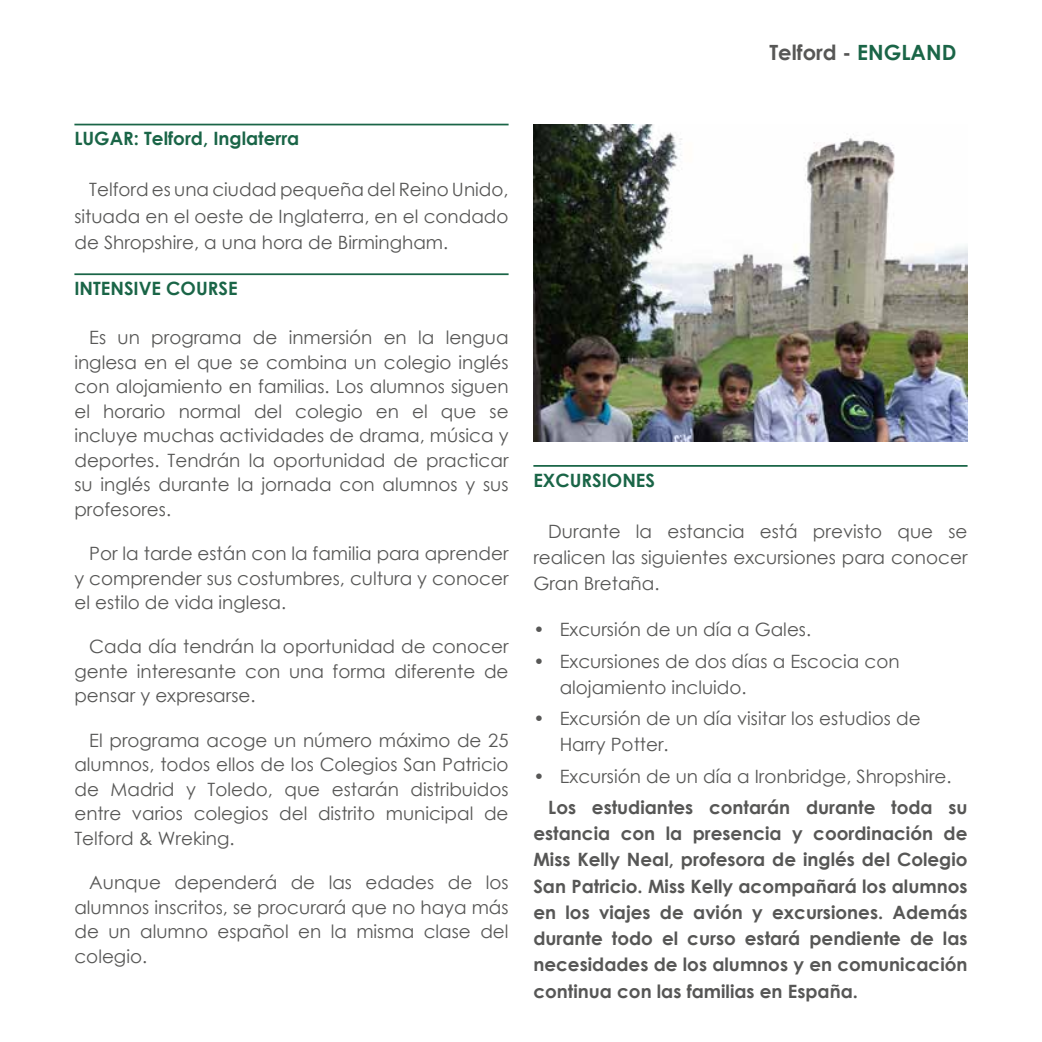
<style>
.page{position:relative;width:1042px;height:1042px;background:#fff}
.page>*{position:absolute;margin:0;border:0;box-sizing:border-box;transform-origin:0 0}
.t1{font:700 21px "Century Gothic";color:#575756}
.t2{font:18.38px/24.5px "Century Gothic";color:#575756;text-align:justify}
.t3{font:700 18.38px/26.2px "Century Gothic";color:#575756;text-align:justify}
.t4{font:700 18.38px "Century Gothic";color:#1a6547}
.s1{color:#1a6547}
</style>
<div class="page">
<hr style="left:74px;top:124px;width:434px;height:1px;background:#1a6547">
<hr style="left:74px;top:273px;width:434px;height:2px;background:#1a6547">
<hr style="left:533px;top:465px;width:434px;height:2px;background:#1a6547">
<img style="left:533px;top:124px;width:435px;height:317px">
<p class="t1" style="left:769px;top:37px;width:188px">Telford - <span class="s1">ENGLAND</span></p>
<p class="t4" style="left:74px;top:125px;width:226px">LUGAR: Telford, Inglaterra</p>
<p class="t2" style="left:74px;top:176px;width:436px;line-height:26.2px;text-indent:15px">Telford es una ciudad pequeña del Reino Unido, situada en el oeste de Inglaterra, en el condado de Shropshire, a una hora de Birmingham.</p>
<p class="t4" style="left:74px;top:274px;width:165px">INTENSIVE COURSE</p>
<p class="t2" style="left:74px;top:325px;width:436px;text-indent:15px">Es un programa de inmersión en la lengua inglesa en el que se combina un colegio inglés con alojamiento en familias. Los alumnos siguen el horario normal del colegio en el que se incluye muchas actividades de drama, música y deportes. Tendrán la oportunidad de practicar su inglés durante la jornada con alumnos y sus profesores.</p>
<p class="t2" style="left:74px;top:541px;width:436px;text-indent:15px">Por la tarde están con la familia para aprender y comprender sus costumbres, cultura y conocer el estilo de vida inglesa.</p>
<p class="t2" style="left:74px;top:634px;width:436px;text-indent:15px">Cada día tendrán la oportunidad de conocer gente interesante con una forma diferente de pensar y expresarse.</p>
<p class="t2" style="left:74px;top:727px;width:436px;text-indent:15px">El programa acoge un número máximo de 25 alumnos, todos ellos de los Colegios San Patricio de Madrid y Toledo, que estarán distribuidos entre varios colegios del distrito municipal de Telford &amp; Wreking.</p>
<p class="t2" style="left:74px;top:870px;width:436px;text-indent:15px">Aunque dependerá de las edades de los alumnos inscritos, se procurará que no haya más de un alumno español en la misma clase del colegio.</p>
<p class="t4" style="left:533px;top:466px;width:123px">EXCURSIONES</p>
<p class="t2" style="left:533px;top:517px;width:436px;line-height:26.2px;text-indent:15px">Durante la estancia está previsto que se realicen las siguientes excursiones para conocer Gran Bretaña.</p>
<p class="t2" style="left:533px;top:617px;width:279px">• Excursión de un día a Gales.</p>
<p class="t2" style="left:560px;top:647px;width:341px;line-height:26.2px;text-indent:-26px">• Excursiones de dos días a Escocia con alojamiento incluido.</p>
<p class="t2" style="left:560px;top:705px;width:362px;line-height:26.2px;text-indent:-26px">• Excursión de un día visitar los estudios de<br>Harry Potter.</p>
<p class="t2" style="left:533px;top:763px;width:420px">• Excursión de un día a Ironbridge, Shropshire.</p>
<p class="t3" style="left:533px;top:793px;width:436px;text-indent:15px">Los estudiantes contarán durante toda su estancia con la presencia y coordinación de Miss Kelly Neal, profesora de inglés del Colegio San Patricio. Miss Kelly acompañará los alumnos en los viajes de avión y excursiones. Además durante todo el curso estará pendiente de las necesidades de los alumnos y en comunicación continua con las familias en España.</p>
</div>
